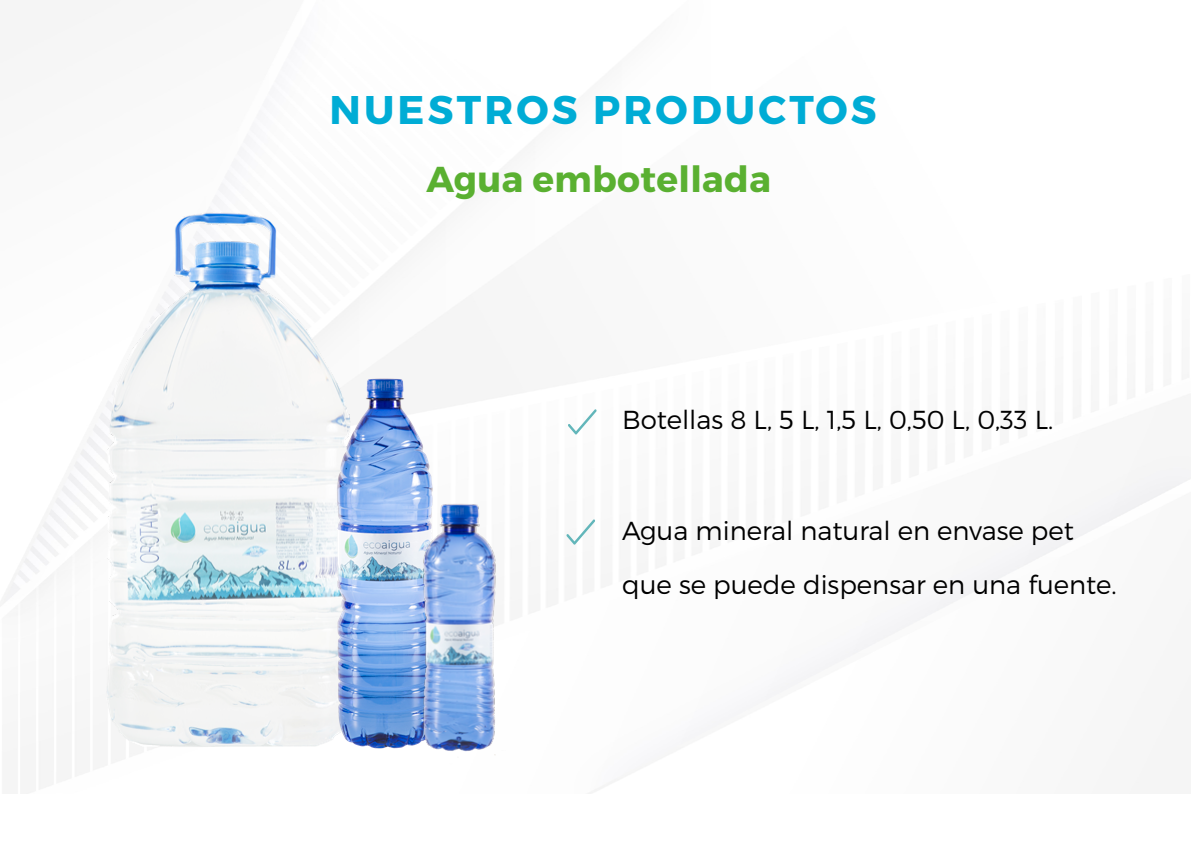
<style>
.page{position:relative;width:1191px;height:842px;background:#fff}
.page>*{position:absolute;margin:0;border:0;box-sizing:border-box;transform-origin:0 0}
.t1{font:700 40px "Montserrat";letter-spacing:.08em;color:#00acd5}
.t2{font:700 36px "Montserrat";letter-spacing:.01em;color:#5ab031}
.t3{font:300 26px/54px "Montserrat";color:#000}
</style>
<div class="page">
<svg style="left:568px;top:409px;width:28px;height:26px"></svg>
<svg style="left:574px;top:519px;width:21px;height:26px"></svg>
<img style="left:36px;top:175px;width:390px;height:586px">
<img style="left:255px;top:365px;width:262px;height:393px">
<img style="left:347px;top:434px;width:227px;height:327px">
<h1 class="t1" style="left:329px;top:85px;width:549px">NUESTROS PRODUCTOS</h1>
<h2 class="t2" style="left:426px;top:157px;width:346px">Agua embotellada</h2>
<p class="t3" style="left:622px;top:392px;width:433px">Botellas 8 L, 5 L, 1,5 L, 0,50 L, 0,33 L.</p>
<p class="t3" style="left:622px;top:503px;width:496px">Agua mineral natural en envase pet que se puede dispensar en una fuente.</p>
</div>
